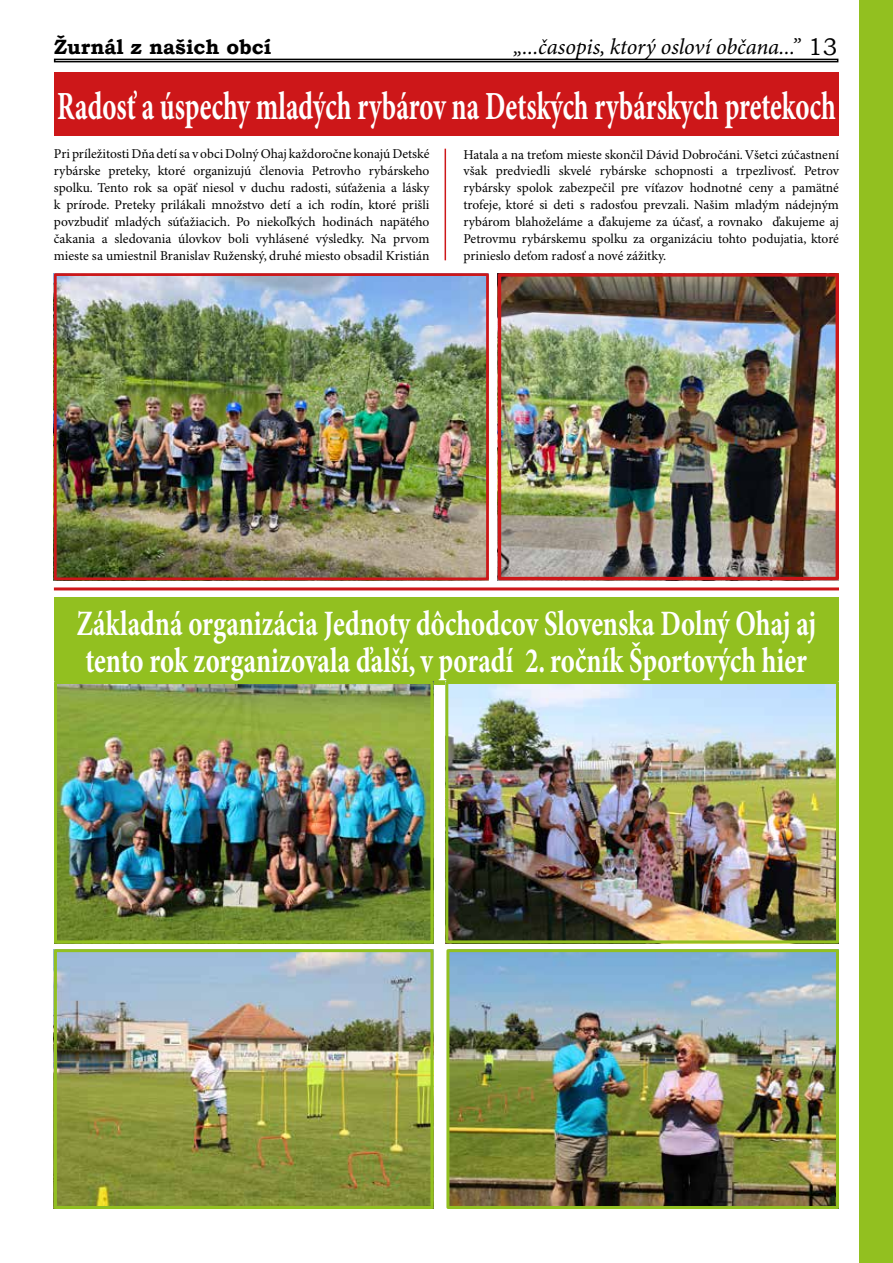
<style>
.page{position:relative;width:893px;height:1263px;background:#fff}
.page>*{position:absolute;margin:0;border:0;box-sizing:border-box;transform-origin:0 0}
.t1{font:700 39.9px "Minion Pro";color:#fff;scale:.67 1}
.t2{font:700 35.7px/37.7px "Minion Pro";color:#fff;scale:.75 1}
.t3{font:italic 22.5px "Minion Pro";letter-spacing:-.005em;color:#000}
.t4{font:700 20.7px "Bookman Old Style";color:#000}
.t5{font:13.5px/17px "Minion Pro";color:#000;text-align:justify}
.s1{font-family:"Bookman Old Style";font-style:normal;font-size:24px}
</style>
<div class="page">
<div style="left:54px;top:72px;width:785px;height:64px;background:#cd1719"></div>
<div style="left:54px;top:597px;width:785px;height:88px;background:#92c020"></div>
<img style="left:502px;top:277px;width:333px;height:299px">
<div style="left:498px;top:273px;width:341px;height:307px;border:3px solid #cd1719"></div>
<img style="left:58px;top:277px;width:427px;height:299px">
<div style="left:54px;top:273px;width:435px;height:307px;border:3px solid #cd1719"></div>
<img style="left:450px;top:953px;width:385px;height:252px">
<div style="left:446px;top:949px;width:393px;height:260px;border:3px solid #92c020"></div>
<img style="left:449px;top:685px;width:386px;height:254px">
<div style="left:445px;top:681px;width:394px;height:262px;border:3px solid #92c020"></div>
<img style="left:58px;top:953px;width:371px;height:252px">
<div style="left:54px;top:949px;width:379px;height:260px;border:3px solid #92c020"></div>
<img style="left:58px;top:685px;width:371px;height:254px">
<div style="left:54px;top:681px;width:379px;height:262px;border:3px solid #92c020"></div>
<hr style="left:445px;top:149px;width:1px;height:111px;background:#cd1719">
<hr style="left:54px;top:587px;width:785px;height:3px;background:#cd1719">
<div style="left:860px;top:0;width:33px;height:1263px;background:#92c020"></div>
<div style="left:54px;top:59px;width:784px;height:3px;border:2px solid #000"></div>
<h3 class="t4" style="left:54px;top:32px;width:219px">Žurnál z našich obcí</h3>
<h3 class="t3" style="left:513px;top:33px;width:326px">„...časopis, ktorý osloví občana...” <span class="s1">13</span></h3>
<h1 class="t1" style="left:57px;top:82px;width:1164px">Radosť a úspechy mladých rybárov na Detských rybárskych pretekoch</h1>
<p class="t5" style="left:54px;top:146px;width:377px">Pri príležitosti Dňa detí sa v obci Dolný Ohaj každoročne konajú Detské rybárske preteky, ktoré organizujú členovia Petrovho rybárskeho spolku. Tento rok sa opäť niesol v duchu radosti, súťaženia a lásky k prírode. Preteky prilákali množstvo detí a ich rodín, ktoré prišli povzbudiť mladých súťažiacich. Po niekoľkých hodinách napätého čakania a sledovania úlovkov boli vyhlásené výsledky. Na prvom mieste sa umiestnil Branislav Ruženský, druhé miesto obsadil Kristián</p>
<p class="t5" style="left:463px;top:146px;width:377px">Hatala a na treťom mieste skončil Dávid Dobročáni. Všetci zúčastnení však predviedli skvelé rybárske schopnosti a trpezlivosť. Petrov rybársky spolok zabezpečil pre víťazov hodnotné ceny a pamätné trofeje, ktoré si deti s radosťou prevzali. Našim mladým nádejným rybárom blahoželáme a ďakujeme za účasť, a rovnako ďakujeme aj Petrovmu rybárskemu spolku za organizáciu tohto podujatia, ktoré prinieslo deťom radosť a nové zážitky.</p>
<h2 class="t2" style="left:76px;top:606px;width:988px">Základná organizácia Jednoty dôchodcov Slovenska Dolný Ohaj aj tento rok zorganizovala ďalší, v poradí 2. ročník Športových hier</h2>
</div>
